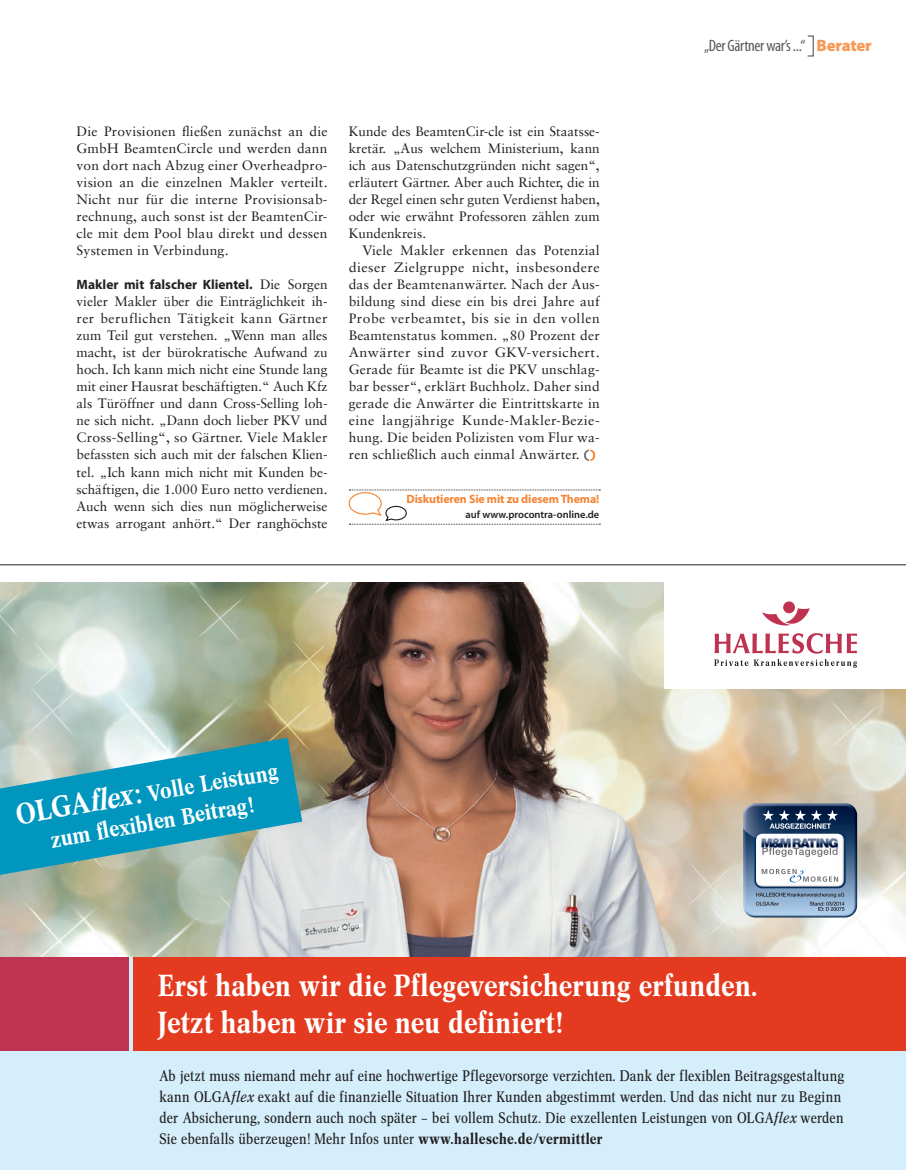
<style>
.page{position:relative;width:906px;height:1170px;background:#fff}
.page>*{position:absolute;margin:0;border:0;box-sizing:border-box;transform-origin:0 0}
.t1{font:500 30px/36.8px "Concorde Nova BQ";letter-spacing:.02em;color:#fff}
.t2{font:500 22.5px/28.5px "Concorde Nova BQ";color:#fff;text-align:center}
.t3{font:condensed 16.5px "Myriad Pro";letter-spacing:-.02em;color:#57585a}
.t4{font:15px/21px "Concorde Nova BQ";letter-spacing:.015em;color:#231f20}
.t5{font:13.5px/17px "Sabon LT";color:#231f20;text-align:justify}
.t6{font:700 13.5px "Myriad Pro";color:#231f20}
.t7{font:700 12px "Myriad Pro";letter-spacing:-.01em;color:#f58432}
.t8{font:600 10.5px "Myriad Pro";color:#231f20}
.s1{font-family:"Sabon LT";font-weight:400}
.s2{font-size:29.25px}
.s3{font-family:"Cnn";font-style:italic;font-size:29.25px}
.s4{font-weight:900;font-stretch:normal;color:#f89a57}
.s5{font-style:italic}
.s6{font-weight:500}
</style>
<div class="page">
<img style="left:0;top:583px;width:906px;height:374px">
<img style="left:743px;top:803px;width:114px;height:114px">
<img style="left:754px;top:832px;width:91px;height:56px">
<img style="left:756px;top:833px;width:88px;height:53px">
<svg style="left:761px;top:868px;width:77px;height:14px"></svg>
<svg style="left:762px;top:809px;width:76px;height:19px"></svg>
<svg style="left:762px;top:847px;width:75px;height:9px"></svg>
<svg style="left:756px;top:892px;width:88px;height:18px;background:#85a0bc"></svg>
<div style="left:0;top:957px;width:906px;height:212px;background:#d4effb"></div>
<div style="left:0;top:957px;width:129px;height:93px;background:#bf3351"></div>
<div style="left:133px;top:957px;width:773px;height:93px;background:#e43b20"></div>
<div style="left:664px;top:583px;width:242px;height:105px;background:#fff"></div>
<svg style="left:714px;top:659px;width:143px;height:8px"></svg>
<div style="left:783px;top:601px;width:12px;height:12px;background:#bf3351;border-radius:50%"></div>
<svg style="left:762px;top:608px;width:48px;height:17px"></svg>
<svg style="left:714px;top:633px;width:143px;height:20px"></svg>
<svg style="left:0;top:737px;width:302px;height:141px;background:#4ca9bb"></svg>
<hr style="left:0;top:564px;width:906px;height:1px;background:#231f20">
<div style="left:807px;top:36px;width:7px;height:21px;border:1px solid #57585a"></div>
<svg style="left:348px;top:489px;width:252px;height:35px"></svg>
<svg style="left:584px;top:449px;width:11px;height:12px"></svg>
<p class="t5" style="left:77px;top:123px;width:252px">Die Provisionen fließen zunächst an die GmbH BeamtenCircle und werden dann von dort nach Abzug einer Overheadpro&shy;vision an die einzelnen Makler verteilt.<br>Nicht nur für die interne Provisionsab&shy;rechnung, auch sonst ist der BeamtenCir&shy;cle mit dem Pool blau direkt und dessen Systemen in Verbindung.</p>
<p class="t6" style="left:77px;top:276px;width:252px">Makler mit falscher Klientel. <span class="s1">Die Sorgen</span></p>
<p class="t5" style="left:77px;top:293px;width:252px">vieler Makler über die Einträglichkeit ih&shy;rer beruflichen Tätigkeit kann Gärtner zum Teil gut verstehen. „Wenn man alles macht, ist der bürokratische Aufwand zu hoch. Ich kann mich nicht eine Stunde lang mit einer Hausrat beschäftigten.“ Auch Kfz als Türöffner und dann Cross-Selling loh&shy;ne sich nicht. „Dann doch lieber PKV und Cross-Selling“, so Gärtner. Viele Makler befassten sich auch mit der falschen Klien&shy;tel. „Ich kann mich nicht mit Kunden be&shy;schäftigen, die 1.000 Euro netto verdienen.<br>Auch wenn sich dies nun möglicherweise etwas arrogant anhört.“ Der ranghöchste</p>
<p class="t5" style="left:349px;top:123px;width:252px">Kunde des BeamtenCir-cle ist ein Staatsse&shy;kretär. „Aus welchem Ministerium, kann ich aus Datenschutzgründen nicht sagen“, erläutert Gärtner. Aber auch Richter, die in der Regel einen sehr guten Verdienst haben, oder wie erwähnt Professoren zählen zum Kundenkreis.</p>
<p class="t5" style="left:349px;top:242px;width:252px;text-indent:14px">Viele Makler erkennen das Potenzial dieser Zielgruppe nicht, insbesondere das der Beamtenanwärter. Nach der Aus&shy;bildung sind diese ein bis drei Jahre auf Probe verbeamtet, bis sie in den vollen Beamtenstatus kommen. „80 Prozent der Anwärter sind zuvor GKV-versichert.<br>Gerade für Beamte ist die PKV unschlag&shy;bar besser“, erklärt Buchholz. Daher sind gerade die Anwärter die Eintrittskarte in eine langjährige Kunde-Makler-Bezie&shy;hung. Die beiden Polizisten vom Flur wa&shy;ren schließlich auch einmal Anwärter.</p>
<p class="t7" style="left:406px;top:491px;width:194px">Diskutieren Sie mit zu diesem Thema!</p>
<p class="t8" style="left:465px;top:508px;width:135px">auf www.procontra-online.de</p>
<h2 class="t2" style="left:14px;top:803px;width:266px;rotate:-10deg"><span class="s2">OLGA</span><span class="s3">flex</span><span class="s2">:</span> Volle Leistung zum flexiblen Beitrag!</h2>
<p class="t3" style="left:704px;top:36px;width:169px">„Der Gärtner war’s ...“ <span class="s4">Berater</span></p>
<h1 class="t1" style="left:158px;top:968px;width:600px">Erst haben wir die Pflegeversicherung erfunden.<br>Jetzt haben wir sie neu definiert!</h1>
<p class="t4" style="left:159px;top:1065px;width:686px">Ab jetzt muss niemand mehr auf eine hochwertige Pflegevorsorge verzichten. Dank der flexiblen Beitrags gestaltung kann OLGA<span class="s5">flex</span> exakt auf die finanzielle Situation Ihrer Kunden abgestimmt werden. Und das nicht nur zu Beginn der Absicherung, sondern auch noch später – bei vollem Schutz. Die exzellenten Leistungen von OLGA<span class="s5">flex</span> werden Sie ebenfalls überzeugen! Mehr Infos unter <span class="s6">www.hallesche.de/vermittler</span></p>
</div>
